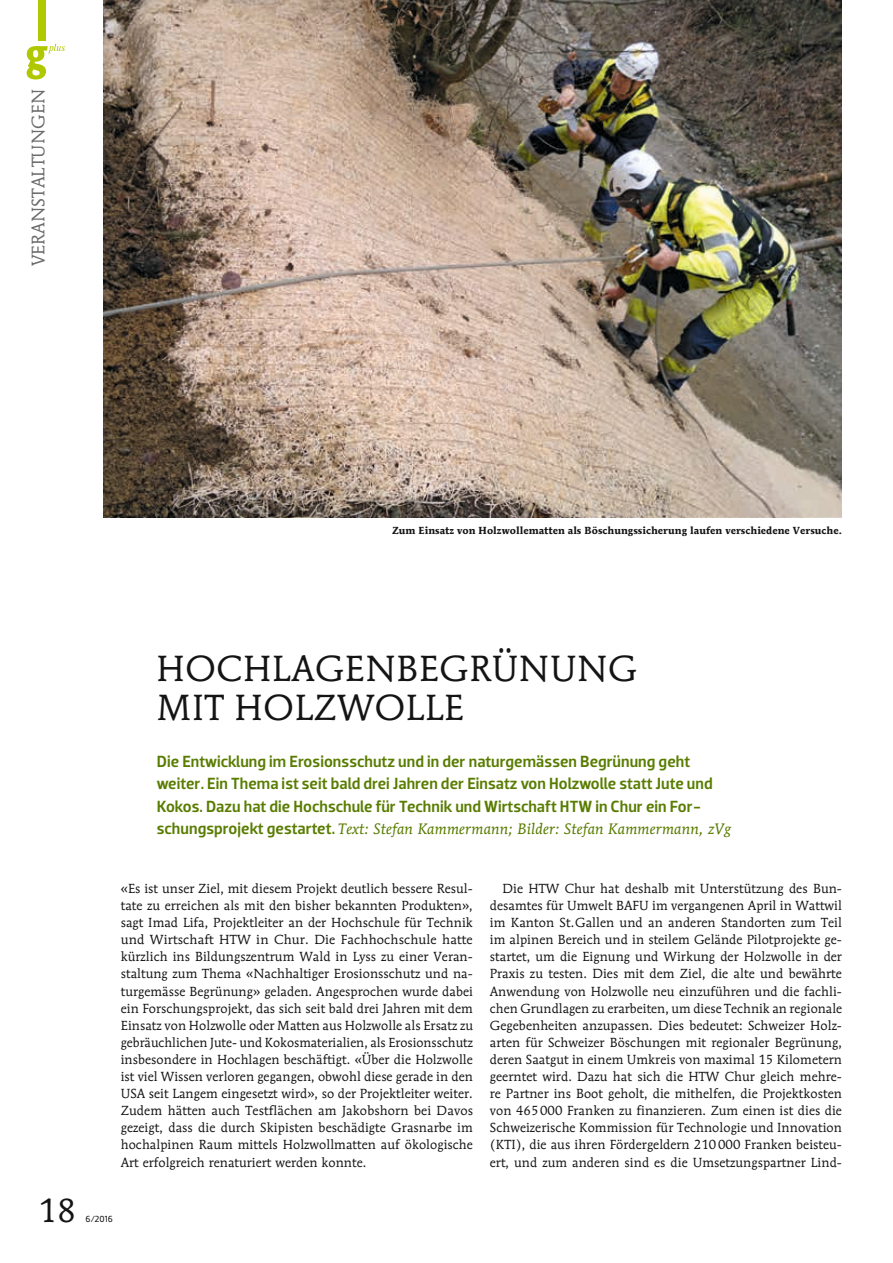
<style>
.page{position:relative;width:893px;height:1263px;background:#fff}
.page>*{position:absolute;margin:0;border:0;box-sizing:border-box;transform-origin:0 0}
.t1{font:36px/39px "Mendoza Roman";letter-spacing:.02em;color:#131413}
.t2{font:33px "Mendoza Roman";color:#131413}
.t3{font:18px "Mendoza Roman";letter-spacing:.005em;color:#6b6b6a}
.t4{font:500 16.5px/22.5px "Dobra";letter-spacing:.005em;color:#597c00}
.t5{font:italic 15px "Mendoza Roman";letter-spacing:.01em;color:#597c00}
.t6{font:13.05px/17.1px "Mendoza Roman";letter-spacing:.005em;color:#131413;text-align:justify}
.t7{font:700 10.2px "Mendoza Roman";letter-spacing:.005em;color:#131413}
.t8{font:9px "Dobra";color:#131413}
.s1{font-family:"Dobra";font-weight:500;font-style:normal;font-size:16.5px}
</style>
<div class="page">
<div style="left:38px;top:0;width:8px;height:40px;background:#b0c800"></div>
<svg style="left:27px;top:44px;width:38px;height:36px"></svg>
<img style="left:104px;top:0;width:738px;height:518px">
<h3 class="t3" style="left:27px;top:266px;width:179px;rotate:-90deg">VERANSTALTUNGEN</h3>
<p class="t7" style="left:392px;top:524px;width:451px">Zum Einsatz von Holzwollematten als Böschungssicherung laufen verschiedene Versuche.</p>
<h1 class="t1" style="left:156px;top:649px;width:482px">HOCHLAGENBEGRÜNUNG<br>MIT HOLZWOLLE</h1>
<p class="t4" style="left:157px;top:750px;width:557px">Die Entwicklung im Erosionsschutz und in der naturgemässen Begrünung geht weiter. Ein Thema ist seit bald drei Jahren der Einsatz von Holzwolle statt Jute und<br>Kokos. Dazu hat die Hochschule für Technik und Wirtschaft HTW in Chur ein For-</p>
<p class="t5" style="left:157px;top:819px;width:576px"><span class="s1">schungsprojekt gestartet.</span> Text: Stefan Kammermann; Bilder: Stefan Kammermann, zVg</p>
<h2 class="t2" style="left:38px;top:1190px;width:39px">18</h2>
<p class="t6" style="left:121px;top:880px;width:354px">«Es ist unser Ziel, mit diesem Projekt deutlich bessere Resul&shy;tate zu erreichen als mit den bisher bekannten Produkten», sagt Imad Lifa, Projektleiter an der Hochschule für Technik und Wirtschaft HTW in Chur. Die Fachhochschule hatte kürzlich ins Bildungszentrum Wald in Lyss zu einer Veran&shy;staltung zum Thema «Nachhaltiger Erosionsschutz und na&shy;turgemässe Begrünung» geladen. Angesprochen wurde dabei ein Forschungsprojekt, das sich seit bald drei Jahren mit dem Einsatz von Holzwolle oder Matten aus Holzwolle als Ersatz zu gebräuchlichen Jute- und Kokosmaterialien, als Erosionsschutz insbesondere in Hochlagen beschäftigt. «Über die Holzwolle ist viel Wissen verloren gegangen, obwohl diese gerade in den USA seit Langem eingesetzt wird», so der Projektleiter weiter.<br>Zudem hätten auch Testflächen am Jakobshorn bei Davos gezeigt, dass die durch Skipisten beschädigte Grasnarbe im hochalpinen Raum mittels Holzwollmatten auf ökologische Art erfolgreich renaturiert werden konnte.</p>
<p class="t6" style="left:490px;top:880px;width:354px;text-indent:13px">Die HTW Chur hat deshalb mit Unterstützung des Bun&shy;desamtes für Umwelt BAFU im vergangenen April in Wattwil im Kanton St.Gallen und an anderen Standorten zum Teil im alpinen Bereich und in steilem Gelände Pilotprojekte ge&shy;startet, um die Eignung und Wirkung der Holzwolle in der Praxis zu testen. Dies mit dem Ziel, die alte und bewährte Anwendung von Holzwolle neu einzuführen und die fachli&shy;chen Grundlagen zu erarbeiten, um diese Technik an regionale Gegebenheiten anzupassen. Dies bedeutet: Schweizer Holz&shy;arten für Schweizer Böschungen mit regionaler Begrünung, deren Saatgut in einem Umkreis von maximal 15 Kilometern geerntet wird. Dazu hat sich die HTW Chur gleich mehre&shy;re Partner ins Boot geholt, die mithelfen, die Projektkosten von 465000 Franken zu finanzieren. Zum einen ist dies die Schweizerische Kommission für Technologie und Innovation (KTI), die aus ihren Fördergeldern 210000 Franken beisteu&shy;ert, und zum anderen sind es die Umsetzungspartner Lind-</p>
<p class="t8" style="left:86px;top:1213px;width:29px">6/2016</p>
</div>
